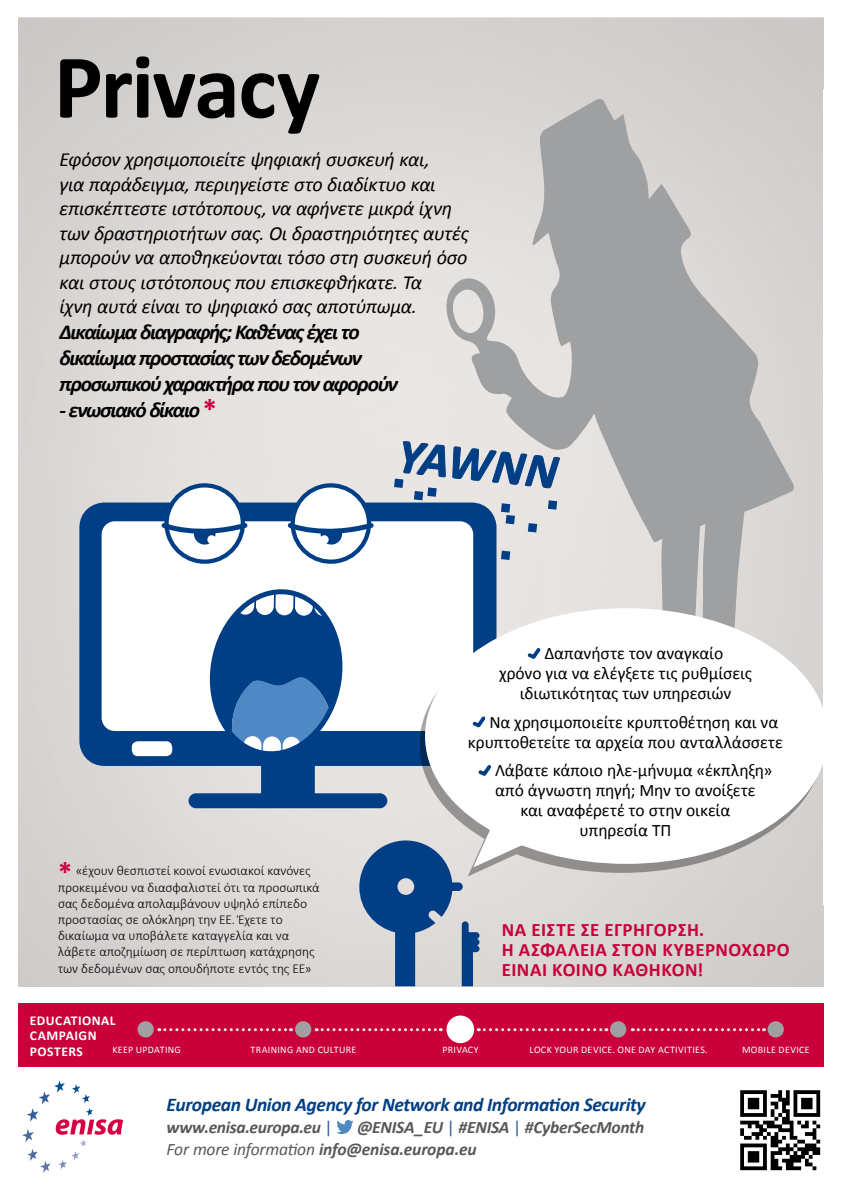
<style>
.page{position:relative;width:842px;height:1192px;background:#fff}
.page>*{position:absolute;margin:0;border:0;box-sizing:border-box;transform-origin:0 0}
.t1{font:700 92px "Calibri";letter-spacing:-.015em;color:#000}
.t2{font:italic 700 48.85px "Calibri";color:#003f85}
.t3{font:italic 700 21.4px/25.9px "Calibri";letter-spacing:-.06em;color:#000}
.t4{font:italic 20px/24.5px "Calibri";letter-spacing:-.015em;color:#000}
.t5{font:italic 700 19.5px "Calibri";letter-spacing:-.02em;color:#003f85}
.t6{font:700 19px/20px "Calibri";letter-spacing:.025em;color:#c90039}
.t7{font:17.5px/20px "Calibri";letter-spacing:-.005em;color:#000;text-align:right}
.t8{font:italic 700 17.5px/22px "Calibri";letter-spacing:-.015em;color:#58585a}
.t9{font:700 13.55px/15.6px "Calibri";letter-spacing:.035em;color:#fff}
.t10{font:300 13.5px/16.2px "Calibri";letter-spacing:-.005em;color:#000}
.t11{font:10px "Calibri";letter-spacing:.03em;color:#fff}
.s1{font-style:normal;font-size:28.5px;color:#c90039}
.s2{font-weight:700;font-size:28.5px;color:#c90039}
.s3{font-weight:400;font-style:normal;color:#395a97}
.s4{font-weight:400}
</style>
<div class="page">
<svg style="left:740px;top:1090px;width:80px;height:80px"></svg>
<svg style="left:22px;top:1081px;width:101px;height:92px"></svg>
<svg style="left:336px;top:1120px;width:18px;height:14px"></svg>
<div style="left:18px;top:1003px;width:806px;height:64px;background:#c90039"></div>
<img style="left:18px;top:17px;width:806px;height:969px">
<svg style="left:159px;top:1028px;width:132px;height:3px"></svg>
<svg style="left:316px;top:1028px;width:125px;height:3px"></svg>
<svg style="left:478px;top:1028px;width:129px;height:3px"></svg>
<svg style="left:632px;top:1028px;width:132px;height:3px"></svg>
<div style="left:137px;top:1021px;width:17px;height:16px;background:#9ea0a2;border-radius:50%"></div>
<div style="left:295px;top:1021px;width:16px;height:16px;background:#9ea0a2;border-radius:50%"></div>
<div style="left:767px;top:1021px;width:17px;height:16px;background:#9ea0a2;border-radius:50%"></div>
<div style="left:610px;top:1021px;width:16px;height:16px;background:#9ea0a2;border-radius:50%"></div>
<div style="left:446px;top:1016px;width:28px;height:27px;background:#fff;border-radius:50%"></div>
<svg style="left:445px;top:98px;width:350px;height:519px;background:#c2c0c0"></svg>
<svg style="left:79px;top:503px;width:417px;height:305px;background:#4a73a1"></svg>
<div style="left:102px;top:521px;width:371px;height:210px;background:#fff;border-radius:13px"></div>
<svg style="left:159px;top:484px;width:92px;height:80px"></svg>
<svg style="left:285px;top:484px;width:92px;height:80px"></svg>
<svg style="left:201px;top:589px;width:150px;height:170px"></svg>
<div style="left:132px;top:741px;width:40px;height:15px;background:#fff;border-radius:6px"></div>
<svg style="left:452px;top:413px;width:109px;height:119px;background:#bfc6ce"></svg>
<svg style="left:501px;top:551px;width:9px;height:9px"></svg>
<svg style="left:394px;top:381px;width:52px;height:119px;background:#d7d8dc"></svg>
<div style="left:420px;top:617px;width:403px;height:259px;background:#000;opacity:.35"></div>
<svg style="left:359px;top:810px;width:169px;height:176px;background:#9babbf"></svg>
<div style="left:425px;top:608px;width:403px;height:256px;background:#fff;border-radius:50%"></div>
<svg style="left:527px;top:648px;width:14px;height:11px"></svg>
<svg style="left:472px;top:716px;width:14px;height:12px"></svg>
<svg style="left:478px;top:765px;width:14px;height:11px"></svg>
<h1 class="t1" style="left:54px;top:22px;width:268px">PRIVACY</h1>
<p class="t4" style="left:60px;top:147px;width:411px">Εφόσον χρησιμοποιείτε ψηφιακή συσκευή και,<br>για παράδειγμα, περιηγείστε στο διαδίκτυο και επισκέπτεστε ιστότοπους, να αφήνετε μικρά ίχνη των δραστηριοτήτων σας. Οι δραστηριότητες αυτές μπορούν να αποθηκεύονται τόσο στη συσκευή όσο και στους ιστότοπους που επισκεφθήκατε. Τα<br>ίχνη αυτά είναι το ψηφιακό σας αποτύπωμα.</p>
<p class="t3" style="left:60px;top:319px;width:340px">Δικαίωμα διαγραφής; Καθένας έχει το δικαίωμα προστασίας των δεδομένων προσωπικού χαρακτήρα που τον αφορούν</p>
<p class="t3" style="left:60px;top:396px;width:159px">- ενωσιακό δίκαιο <span class="s1">*</span></p>
<h2 class="t2" style="left:401px;top:421px;width:123px;rotate:6deg">yawnn</h2>
<p class="t10" style="left:58px;top:863px;width:263px"><span class="s2">*</span> «έχουν θεσπιστεί κοινοί ενωσιακοί κανόνες προκειμένου να διασφαλιστεί ότι τα προσωπικά σας δεδομένα απολαμβάνουν υψηλό επίπεδο προστασίας σε ολόκληρη την ΕΕ. Έχετε το δικαίωμα να υποβάλετε καταγγελία και να λάβετε αποζημίωση σε περίπτωση κατάχρησης των δεδομένων σας οπουδήποτε εντός της ΕΕ»</p>
<p class="t7" style="left:544px;top:643px;width:180px">ΔΑΠΑΝΉΣΤΕ ΤΟΝ ΑΝΑΓΚΑΊΟ</p>
<p class="t7" style="left:499px;top:663px;width:254px">ΧΡΌΝΟ ΓΙΑ ΝΑ ΕΛΈΓΞΕΤΕ ΤΙΣ ΡΥΘΜΊΣΕΙΣ</p>
<p class="t7" style="left:520px;top:683px;width:213px">ΙΔΙΩΤΙΚΌΤΗΤΑΣ ΤΩΝ ΥΠΗΡΕΣΙΏΝ</p>
<p class="t7" style="left:468px;top:711px;width:317px">ΝΑ ΧΡΗΣΙΜΟΠΟΙΕΊΤΕ ΚΡΥΠΤΟΘΈΤΗΣΗ ΚΑΙ ΝΑ<br>ΚΡΥΠΤΟΘΕΤΕΊΤΕ ΤΑ ΑΡΧΕΊΑ ΠΟΥ ΑΝΤΑΛΛΆΣΣΕΤΕ</p>
<p class="t7" style="left:495px;top:760px;width:279px">ΛΆΒΑΤΕ ΚΆΠΟΙΟ ΗΛΕ-ΜΉΝΥΜΑ «ΈΚΠΛΗΞΗ»</p>
<p class="t7" style="left:495px;top:780px;width:262px">ΑΠΌ ΆΓΝΩΣΤΗ ΠΗΓΉ; ΜΗΝ ΤΟ ΑΝΟΊΞΕΤΕ</p>
<p class="t7" style="left:521px;top:800px;width:211px">ΚΑΙ ΑΝΑΦΈΡΕΤΈ ΤΟ ΣΤΗΝ ΟΙΚΕΊΑ</p>
<p class="t7" style="left:580px;top:820px;width:93px">ΥΠΗΡΕΣΊΑ ΤΠ</p>
<p class="t6" style="left:502px;top:919px;width:289px">ΝΑ ΕΊΣΤΕ ΣΕ ΕΓΡΉΓΟΡΣΗ.<br>Η ΑΣΦΆΛΕΙΑ ΣΤΟΝ ΚΥΒΕΡΝΟΧΏΡΟ<br>ΕΊΝΑΙ ΚΟΙΝΌ</p>
<p class="t6" style="left:612px;top:959px;width:93px">ΚΑΘΉΚΟΝ!</p>
<p class="t9" style="left:30px;top:1012px;width:87px">EDUCATIONAL<br>CAMPAIGN<br>POSTERS</p>
<p class="t11" style="left:112px;top:1043px;width:70px">KEEP UPDATING</p>
<p class="t11" style="left:442px;top:1043px;width:38px">PRIVACY</p>
<p class="t11" style="left:529px;top:1043px;width:180px">LOCK YOUR DEVICE. ONE DAY ACTIVITIES.</p>
<p class="t11" style="left:742px;top:1043px;width:69px">MOBILE DEVICE</p>
<p class="t11" style="left:251px;top:1043px;width:107px">TRAINING AND CULTURE</p>
<p class="t5" style="left:167px;top:1091px;width:481px">European Union Agency for Network and Information Security</p>
<p class="t8" style="left:167px;top:1115px;width:479px;text-indent:191px">@ENISA_EU <span class="s3">|</span> #ENISA <span class="s3">|</span> #CyberSecMonth<br><span class="s4">For more information</span> info@enisa.europa.eu</p>
<p class="t8" style="left:167px;top:1115px;width:168px">www.enisa.europa.eu <span class="s3">|</span></p>
</div>
